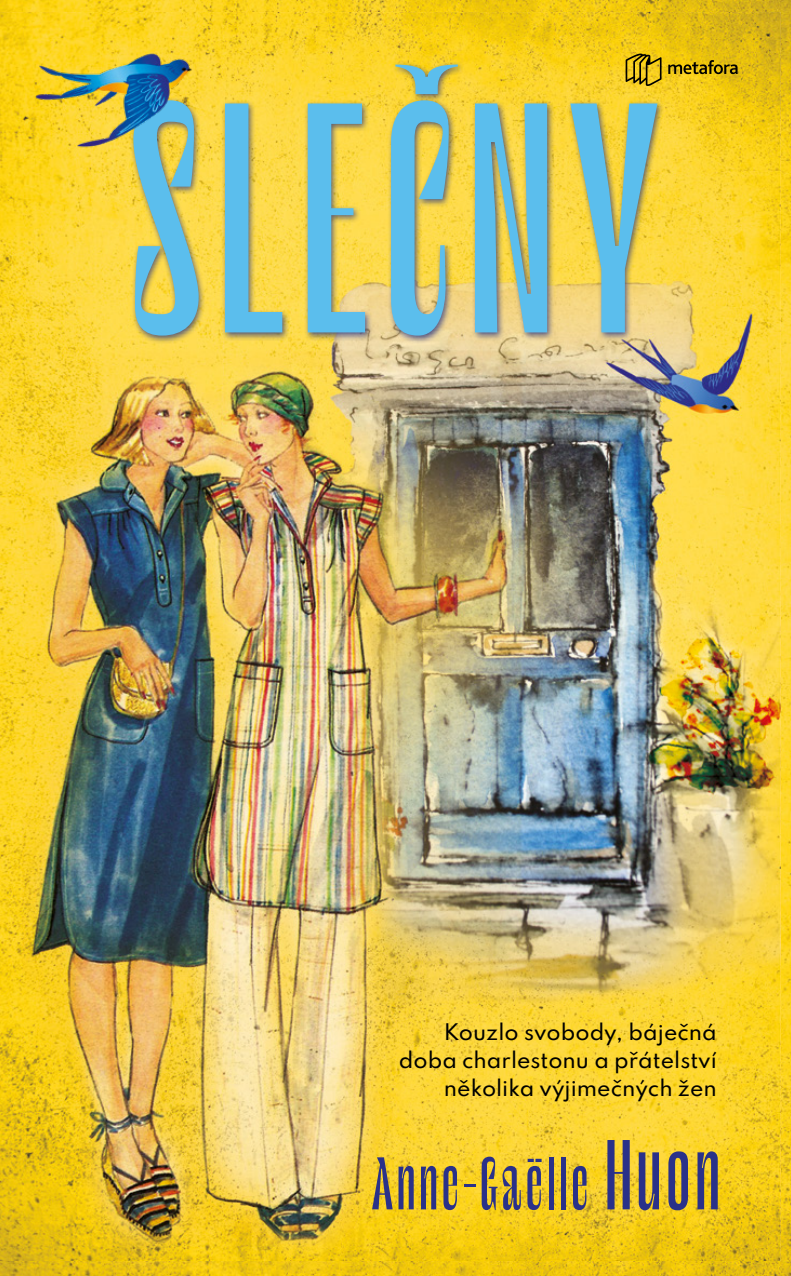
<style>
.page{position:relative;width:791px;height:1276px;background:#fff}
.page>*{position:absolute;margin:0;border:0;box-sizing:border-box;transform-origin:0 0}
.t1{font:282.15px "Le Murmure";letter-spacing:.04em;color:#5bbeed}
.t2{font:64.12px "Le Murmure";letter-spacing:.04em;color:#2a3189}
.t3{font:500 20.25px/27.7px "Spartan";color:#000;text-align:right}
.s1{font-size:85.5px}
</style>
<div class="page">
<img style="left:0;top:0;width:791px;height:1276px">
<img style="left:0;top:12px;width:780px;height:1248px">
<div style="left:130px;top:61px;width:535px;height:283px;background:#283583;opacity:.75"></div>
<svg style="left:626px;top:54px;width:35px;height:32px"></svg>
<svg style="left:668px;top:60px;width:70px;height:14px"></svg>
<img style="left:9px;top:25px;width:199px;height:211px">
<h1 class="t1" style="left:128px;top:48px;width:531px">SLEČNY</h1>
<p class="t3" style="left:399px;top:1017px;width:320px">Kouzlo svobody, báječná doba charlestonu a přátelství několika výjimečných žen</p>
<h2 class="t2" style="left:372px;top:1144px;width:350px">Anne-Gaëlle <span class="s1">Huon</span></h2>
</div>
